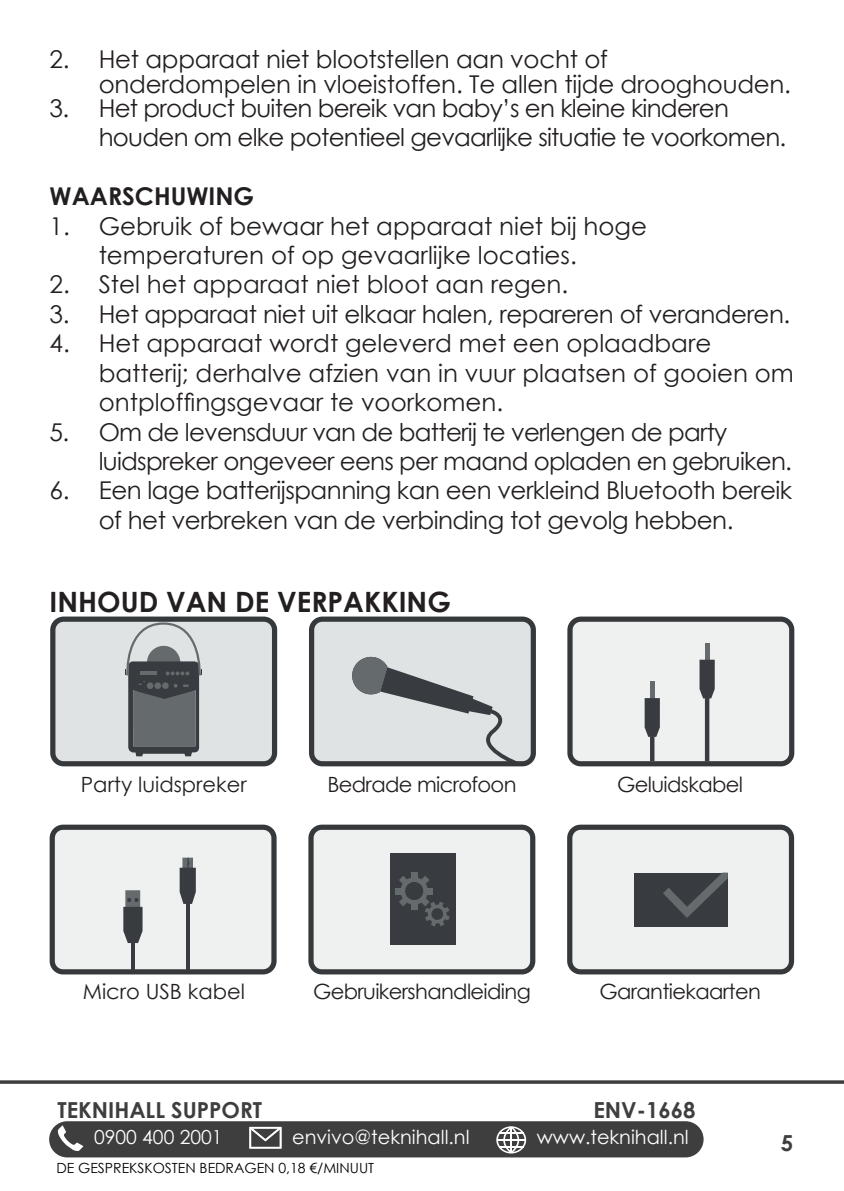
<style>
.page{position:relative;width:844px;height:1191px;background:#fff}
.page>*{position:absolute;margin:0;border:0;box-sizing:border-box;transform-origin:0 0}
.Rubrik{font:700 28px "Century Gothic";color:#231f20}
.Brød_tabualtor{font:24.5px/29.4px "Century Gothic";letter-spacing:-.02em;color:#231f20}
.Brød_tabualtor-2{font:24.5px/29.4px "Century Gothic";color:#231f20}
.Underrubrik{font:700 24.5px "Century Gothic";color:#231f20}
.t1{font:700 22.05px "Century Gothic";color:#3e3e3f}
.Illustration{font:21px "Century Gothic";letter-spacing:-.03em;color:#231f20}
.Illustration-2{font:21px "Century Gothic";color:#231f20}
.t2{font:19.25px "Century Gothic";color:#fff}
.t3{font:14px "Century Gothic";color:#000001}
</style>
<div class="page">
<hr style="left:0;top:1080px;width:843px;height:3px;background:#3e3e3f">
<div style="left:49px;top:1121px;width:654px;height:36px;background:#3e3e3f;border-radius:18px"></div>
<svg style="left:58px;top:1125px;width:26px;height:26px"></svg>
<svg style="left:249px;top:1126px;width:32px;height:22px"></svg>
<svg style="left:496px;top:1126px;width:30px;height:27px"></svg>
<div style="left:570px;top:619px;width:222px;height:144px;background:#eff0f0;border-radius:11px"></div>
<div style="left:567px;top:616px;width:227px;height:150px;border:5px solid #36393c;border-radius:11px"></div>
<hr style="left:650px;top:681px;width:4px;height:22px;background:#656a6d">
<svg style="left:644px;top:698px;width:15px;height:39px"></svg>
<div style="left:649px;top:736px;width:5px;height:25px;background:#383b3f"></div>
<div style="left:704px;top:643px;width:5px;height:21px;background:#656a6d"></div>
<svg style="left:699px;top:659px;width:15px;height:39px"></svg>
<div style="left:704px;top:698px;width:5px;height:63px;background:#383b3f"></div>
<div style="left:53px;top:619px;width:221px;height:144px;background:#e0e3e3;border-radius:11px"></div>
<svg style="left:125px;top:622px;width:77px;height:134px"></svg>
<div style="left:50px;top:616px;width:227px;height:150px;border:5px solid #36393c;border-radius:11px"></div>
<div style="left:311px;top:619px;width:222px;height:144px;background:#e0e3e3;border-radius:11px"></div>
<svg style="left:350px;top:656px;width:171px;height:111px"></svg>
<div style="left:309px;top:616px;width:227px;height:150px;border:5px solid #36393c;border-radius:11px"></div>
<div style="left:53px;top:827px;width:221px;height:144px;background:#eff0f0;border-radius:11px"></div>
<div style="left:50px;top:824px;width:226px;height:150px;border:5px solid #36393c;border-radius:11px"></div>
<div style="left:125px;top:890px;width:15px;height:18px;background:#656a6d"></div>
<svg style="left:127px;top:898px;width:11px;height:3px"></svg>
<svg style="left:123px;top:907px;width:19px;height:36px"></svg>
<hr style="left:131px;top:940px;width:4px;height:29px;background:#383b3f">
<svg style="left:180px;top:857px;width:16px;height:47px"></svg>
<hr style="left:186px;top:901px;width:3px;height:68px;background:#383b3f">
<div style="left:311px;top:827px;width:222px;height:144px;background:#eff0f0;border-radius:11px"></div>
<div style="left:390px;top:853px;width:65px;height:92px;background:#383b3f"></div>
<div style="left:400px;top:877px;width:28px;height:27px;border:5px solid #656a6d;border-radius:50%"></div>
<div style="left:411px;top:872px;width:6px;height:7px;background:#656a6d"></div>
<div style="left:411px;top:902px;width:6px;height:7px;background:#656a6d"></div>
<div style="left:395px;top:888px;width:8px;height:6px;background:#656a6d"></div>
<div style="left:425px;top:888px;width:7px;height:6px;background:#656a6d"></div>
<svg style="left:399px;top:897px;width:9px;height:9px"></svg>
<svg style="left:420px;top:876px;width:9px;height:9px"></svg>
<svg style="left:399px;top:876px;width:9px;height:9px"></svg>
<svg style="left:420px;top:897px;width:29px;height:29px"></svg>
<div style="left:308px;top:824px;width:227px;height:150px;border:5px solid #36393c;border-radius:11px"></div>
<div style="left:570px;top:827px;width:222px;height:144px;background:#eff0f0;border-radius:11px"></div>
<div style="left:567px;top:824px;width:226px;height:150px;border:5px solid #36393c;border-radius:11px"></div>
<div style="left:634px;top:872px;width:93px;height:54px;background:#383b3f"></div>
<svg style="left:662px;top:872px;width:65px;height:46px"></svg>
<p class="Brød_tabualtor" style="left:99px;top:47px;width:693px;line-height:24.5px;text-indent:-49px">2. Het apparaat niet blootstellen aan vocht of onderdompelen in vloeistoffen. Te allen tijde drooghouden.</p>
<p class="Brød_tabualtor" style="left:99px;top:93px;width:689px;text-indent:-49px">3. Het product buiten bereik van baby’s en kleine kinderen houden om elke potentieel gevaarlijke situatie te voorkomen.</p>
<p class="Underrubrik" style="left:50px;top:178px;width:206px">WAARSCHUWING</p>
<p class="Brød_tabualtor-2" style="left:99px;top:211px;width:549px;text-indent:-49px">1. Gebruik of bewaar het apparaat niet bij hoge temperaturen of op gevaarlijke locaties.</p>
<p class="Brød_tabualtor-2" style="left:50px;top:269px;width:520px">2. Stel het apparaat niet bloot aan regen.</p>
<p class="Brød_tabualtor" style="left:50px;top:299px;width:742px">3. Het apparaat niet uit elkaar halen, repareren of veranderen.</p>
<p class="Brød_tabualtor-2" style="left:99px;top:328px;width:696px;text-indent:-49px">4. Het apparaat wordt geleverd met een oplaadbare batterij; derhalve afzien van in vuur plaatsen of gooien om ontploffingsgevaar te voorkomen.</p>
<p class="Brød_tabualtor" style="left:99px;top:416px;width:694px;text-indent:-49px">5. Om de levensduur van de batterij te verlengen de party luidspreker ongeveer eens per maand opladen en gebruiken.</p>
<p class="Brød_tabualtor" style="left:50px;top:475px;width:744px;text-align:center">6. Een lage batterijspanning kan een verkleind Bluetooth bereik of het verbreken van de verbinding tot gevolg hebben.</p>
<p class="Rubrik" style="left:50px;top:580px;width:402px">INHOUD VAN DE VERPAKKING</p>
<p class="Illustration-2" style="left:81px;top:769px;width:167px">Party luidspreker</p>
<p class="Illustration" style="left:327px;top:769px;width:190px">Bedrade microfoon</p>
<p class="Illustration" style="left:617px;top:769px;width:127px">Geluidskabel</p>
<p class="Illustration-2" style="left:83px;top:976px;width:164px">Micro USB kabel</p>
<p class="Illustration" style="left:313px;top:976px;width:219px">Gebruikershandleiding</p>
<p class="Illustration" style="left:599px;top:976px;width:163px">Garantiekaarten</p>
<p class="t1" style="left:57px;top:1093px;width:206px">TEKNIHALL SUPPORT</p>
<p class="t1" style="left:593px;top:1093px;width:104px">ENV-1668</p>
<p class="t2" style="left:94px;top:1123px;width:130px">0900 400 2001</p>
<p class="t2" style="left:292px;top:1123px;width:179px">envivo@teknihall.nl</p>
<p class="t2" style="left:536px;top:1123px;width:153px">www.teknihall.nl</p>
<p class="t3" style="left:56px;top:1158px;width:319px">DE GESPREKSKOSTEN BEDRAGEN 0,18 €/MINUUT</p>
<p class="t1" style="left:780px;top:1126px;width:14px">5</p>
</div>
